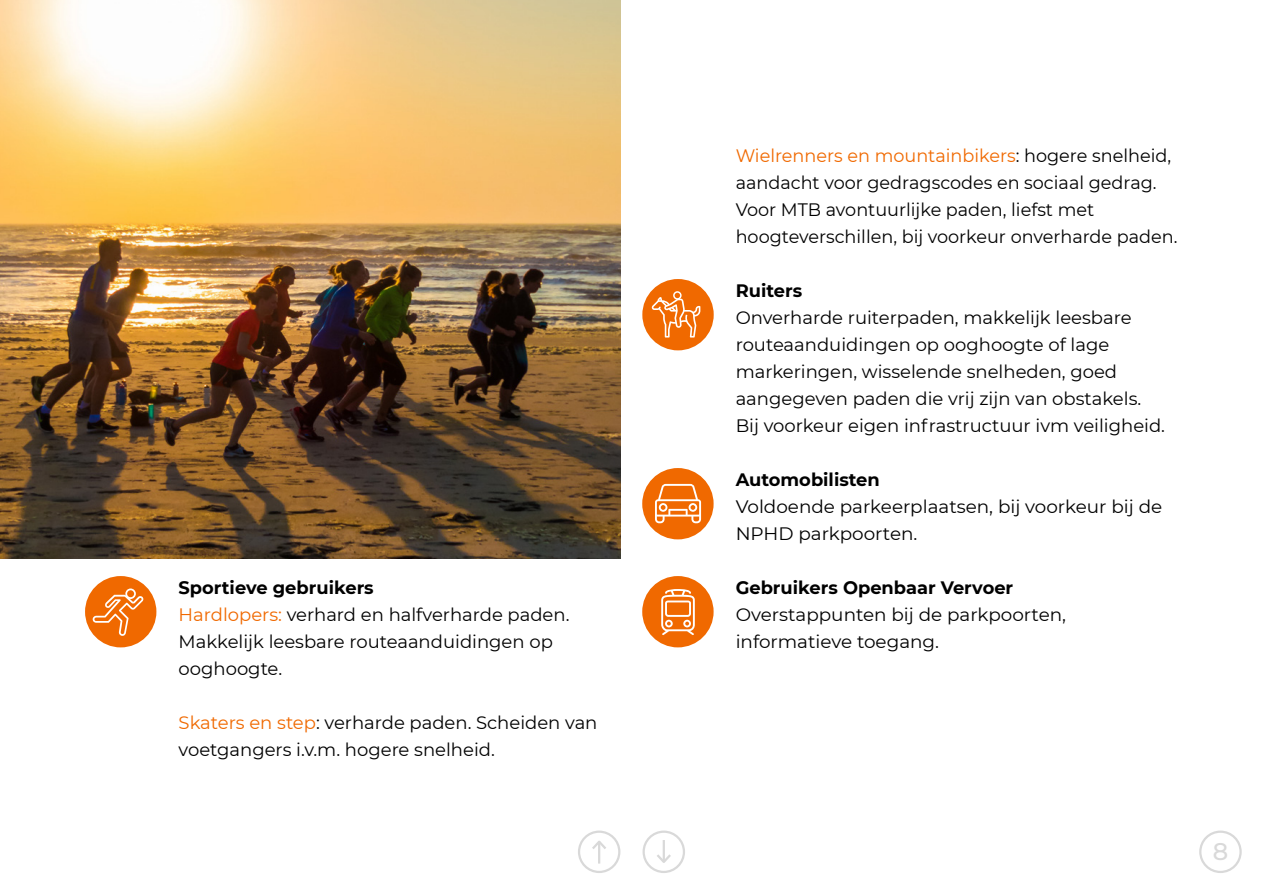
<style>
.page{position:relative;width:1263px;height:893px;background:#fff}
.page>*{position:absolute;margin:0;border:0;box-sizing:border-box;transform-origin:0 0}
._01___KOP{font:500 24px "Montserrat";color:#d9d9d9}
._02___PLATTE_TEKST{font:18px/27px "Montserrat";color:#000}
._04___TUSSENKOPJE{font:700 18px "Montserrat";color:#000}
.s1{color:#f06900}
</style>
<div class="page">
<div style="left:85px;top:576px;width:71px;height:71px;background:#f06900;border-radius:50%"></div>
<div style="left:642px;top:468px;width:72px;height:71px;background:#f06900;border-radius:50%"></div>
<div style="left:642px;top:576px;width:72px;height:71px;background:#f06900;border-radius:50%"></div>
<div style="left:642px;top:279px;width:72px;height:71px;background:#f06900;border-radius:50%"></div>
<img style="left:0;top:0;width:621px;height:558px">
<svg style="left:655px;top:484px;width:46px;height:39px"></svg>
<svg style="left:661px;top:589px;width:34px;height:46px"></svg>
<svg style="left:651px;top:291px;width:49px;height:47px"></svg>
<svg style="left:93px;top:588px;width:51px;height:48px"></svg>
<div style="left:578px;top:830px;width:42px;height:43px;border:2px solid #d9d9d9;border-radius:50%"></div>
<hr style="left:598px;top:842px;width:2px;height:22px;background:#d9d9d9">
<svg style="left:592px;top:841px;width:14px;height:11px"></svg>
<div style="left:1199px;top:830px;width:43px;height:43px;border:2px solid #d9d9d9;border-radius:50%"></div>
<div style="left:642px;top:830px;width:43px;height:43px;border:2px solid #d9d9d9;border-radius:50%"></div>
<hr style="left:663px;top:840px;width:2px;height:22px;background:#d9d9d9">
<svg style="left:657px;top:852px;width:14px;height:11px"></svg>
<p class="_04___TUSSENKOPJE" style="left:179px;top:575px;width:197px">Sportieve gebruikers</p>
<p class="_02___PLATTE_TEKST" style="left:179px;top:600px;width:392px"><span class="s1">Hardlopers:</span> verhard en halfverharde paden.<br>Makkelijk leesbare routeaanduidingen op ooghoogte.</p>
<p class="_02___PLATTE_TEKST" style="left:179px;top:708px;width:420px"><span class="s1">Skaters en step</span>: verharde paden. Scheiden van voetgangers i.v.m. hogere snelheid.</p>
<p class="_02___PLATTE_TEKST" style="left:736px;top:141px;width:443px"><span class="s1">Wielrenners en mountainbikers</span>: hogere snelheid, aandacht voor gedragscodes en sociaal gedrag.<br>Voor MTB avontuurlijke paden, liefst met hoogteverschillen, bij voorkeur onverharde paden.</p>
<p class="_04___TUSSENKOPJE" style="left:736px;top:278px;width:68px">Ruiters</p>
<p class="_02___PLATTE_TEKST" style="left:736px;top:303px;width:431px">Onverharde ruiterpaden, makkelijk leesbare routeaanduidingen op ooghoogte of lage markeringen, wisselende snelheden, goed aangegeven paden die vrij zijn van obstakels.<br>Bij voorkeur eigen infrastructuur ivm veiligheid.</p>
<p class="_04___TUSSENKOPJE" style="left:736px;top:467px;width:146px">Automobilisten</p>
<p class="_02___PLATTE_TEKST" style="left:736px;top:492px;width:428px">Voldoende parkeerplaatsen, bij voorkeur bij de<br>NPHD parkpoorten.</p>
<p class="_04___TUSSENKOPJE" style="left:736px;top:575px;width:279px">Gebruikers Openbaar Vervoer</p>
<p class="_02___PLATTE_TEKST" style="left:736px;top:600px;width:332px">Overstappunten bij de parkpoorten, informatieve toegang.</p>
<p class="_01___KOP" style="left:1213px;top:835px;width:17px">8</p>
</div>
